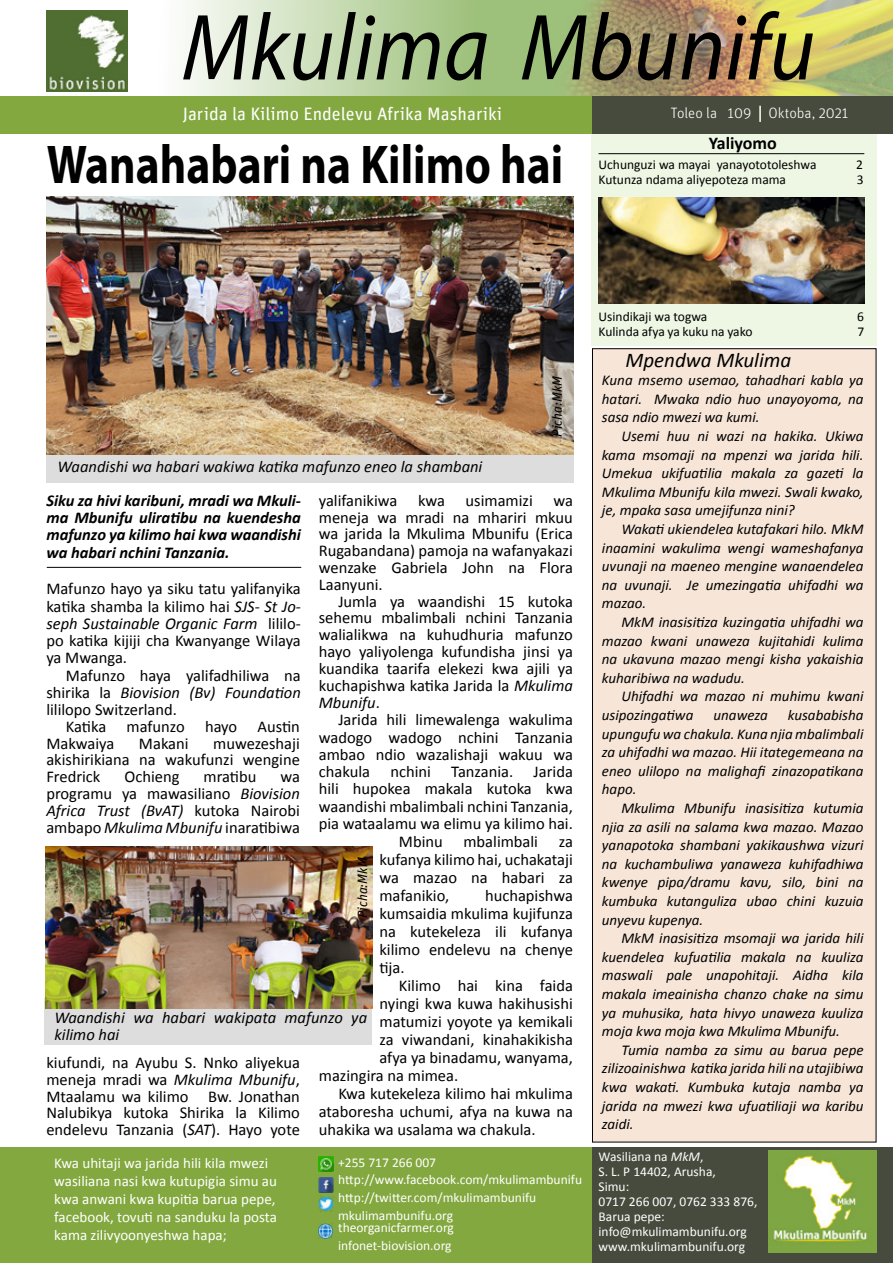
<style>
.page{position:relative;width:893px;height:1263px;background:#fff}
.page>*{position:absolute;margin:0;border:0;box-sizing:border-box;transform-origin:0 0}
.t1{font:italic 94.95px "Myriad Pro";color:#000;scale:.91 1}
.t2{font:700 54.9px "Myriad Pro";color:#000;scale:.83 1}
.t3{font:italic 21px "Calibri";color:#000}
.t4{font:18px "Unit";color:#fff}
.t5{font:700 18px "Calibri";color:#000}
.t6{font:16.5px/16.8px "Calibri";color:#000;text-align:justify}
.t7{font:italic 700 16.5px/17.2px "Calibri";color:#000;text-align:justify}
.t8{font:italic 16.5px/16.5px "Calibri";color:#000}
.t9{font:italic 15px/18.6px "Calibri";color:#000;text-align:justify}
.t10{font:15px/18px "Calibri";color:#fff}
.t11{font:300 15px "Unit OT";color:#fff}
.t12{font:13.5px/15px "Calibri";color:#fff}
.t13{font:13.5px "Calibri";color:#000}
.t14{font:italic 13.5px "FF Unit Pro";color:#000}
.s1{font-style:italic}
</style>
<div class="page">
<svg style="left:182px;top:0;width:711px;height:96px;background:#bcc38d"></svg>
<div style="left:592px;top:111px;width:285px;height:234px;background:#eef6e4"></div>
<div style="left:592px;top:349px;width:284px;height:793px;background:#f7e6d8"></div>
<div style="left:592px;top:96px;width:301px;height:38px;background:#474b3d"></div>
<div style="left:592px;top:1147px;width:301px;height:116px;background:#474b3d"></div>
<div style="left:0;top:1147px;width:592px;height:116px;background:#83a83f"></div>
<img style="left:47px;top:10px;width:81px;height:81px">
<div style="left:0;top:96px;width:592px;height:38px;background:#83a83f"></div>
<svg style="left:759px;top:106px;width:2px;height:16px"></svg>
<img style="left:319px;top:1157px;width:14px;height:15px">
<img style="left:319px;top:1177px;width:14px;height:15px">
<img style="left:319px;top:1196px;width:14px;height:16px">
<img style="left:319px;top:1223px;width:14px;height:15px">
<hr style="left:599px;top:153px;width:265px;height:1px;background:#000">
<img style="left:598px;top:197px;width:266px;height:106px">
<hr style="left:47px;top:567px;width:254px;height:1px;background:#000">
<div style="left:47px;top:437px;width:527px;height:46px;background:#ddddde"></div>
<div style="left:45px;top:998px;width:327px;height:47px;background:#ddddde"></div>
<img style="left:47px;top:196px;width:527px;height:258px">
<img style="left:46px;top:847px;width:326px;height:162px">
<img style="left:769px;top:1150px;width:107px;height:102px">
<h1 class="t1" style="left:182px;top:-11px;width:697px">Mkulima Mbunifu</h1>
<p class="t4" style="left:183px;top:103px;width:321px">Jarida la Kilimo Endelevu Afrika Mashariki</p>
<h2 class="t2" style="left:47px;top:129px;width:624px">Wanahabari na Kilimo hai</h2>
<p class="t11" style="left:670px;top:105px;width:179px">Toleo la 109 Oktoba, 2021</p>
<p class="t5" style="left:709px;top:132px;width:70px">Yaliyomo</p>
<p class="t13" style="left:598px;top:157px;width:220px">Uchunguzi wa mayai yanayototoleshwa</p>
<p class="t13" style="left:856px;top:157px;width:8px">2</p>
<p class="t13" style="left:598px;top:172px;width:189px">Kutunza ndama aliyepoteza mama</p>
<p class="t13" style="left:857px;top:172px;width:8px">3</p>
<p class="t8" style="left:58px;top:458px;width:426px">Waandishi wa habari wakiwa katika mafunzo eneo la shambani</p>
<p class="t14" style="left:548px;top:437px;width:62px;rotate:-90deg">Picha:MkM</p>
<p class="t6" style="left:319px;top:491px;width:256px">yalifanikiwa kwa usimamizi wa meneja wa mradi na mhariri mkuu wa jarida la Mkulima Mbunifu (Erica Rugabandana) pamoja na wafanyakazi wenzake Gabriela John na Flora Laanyuni.</p>
<p class="t6" style="left:319px;top:592px;width:256px;text-indent:20px">Jumla ya waandishi 15 kutoka sehemu mbalimbali nchini Tanzania walialikwa na kuhudhuria mafunzo hayo yaliyolenga kufundisha jinsi ya kuandika taarifa elekezi kwa ajili ya kuchapishwa katika Jarida la <span class="s1">Mkulima Mbunifu</span>.</p>
<p class="t6" style="left:338px;top:711px;width:236px">Jarida hili limewalenga wakulima</p>
<p class="t6" style="left:319px;top:728px;width:256px">wadogo wadogo nchini Tanzania</p>
<p class="t6" style="left:319px;top:745px;width:256px">ambao ndio wazalishaji wakuu wa</p>
<p class="t6" style="left:319px;top:762px;width:256px">chakula nchini Tanzania. Jarida</p>
<p class="t6" style="left:319px;top:780px;width:256px">hili hupokea makala kutoka kwa</p>
<p class="t6" style="left:319px;top:797px;width:256px">waandishi mbalimbali nchini Tanzania,</p>
<p class="t6" style="left:319px;top:814px;width:256px">pia wataalamu wa elimu ya kilimo hai.</p>
<p class="t6" style="left:399px;top:832px;width:45px">Mbinu</p>
<p class="t6" style="left:463px;top:832px;width:76px">mbalimbali</p>
<p class="t7" style="left:46px;top:491px;width:256px">Siku za hivi karibuni, mradi wa Mkuli&shy;ma Mbunifu uliratibu na kuendesha mafunzo ya kilimo hai kwa waandishi wa habari nchini Tanzania.</p>
<p class="t6" style="left:46px;top:579px;width:256px;line-height:17.2px">Mafunzo hayo ya siku tatu yalifanyika katika shamba la kilimo hai <span class="s1">SJS- St Jo&shy;seph Sustainable Organic Farm</span> lililo&shy;po katika kijiji cha Kwanyange Wilaya ya Mwanga.</p>
<p class="t6" style="left:46px;top:666px;width:256px;line-height:17.2px;text-indent:20px">Mafunzo haya yalifadhiliwa na shirika la <span class="s1">Biovision (Bv) Foundation </span>lililopo Switzerland.</p>
<p class="t6" style="left:46px;top:717px;width:255px;text-indent:20px">Katika mafunzo hayo Austin<br>Makwaiya</p>
<p class="t6" style="left:46px;top:734px;width:255px;text-indent:167px">muwezeshaji akishirikiana na wakufunzi wengine Fredrick</p>
<p class="t6" style="left:139px;top:734px;width:51px">Makani</p>
<p class="t6" style="left:124px;top:768px;width:56px">Ochieng</p>
<p class="t6" style="left:203px;top:768px;width:54px">mratibu</p>
<p class="t6" style="left:46px;top:768px;width:255px;text-indent:234px">wa programu ya mawasiliano <span class="s1">Biovision Africa Trust (BvAT)</span> kutoka Nairobi ambapo <span class="s1">Mkulima Mbunifu</span> inaratibiwa</p>
<p class="t6" style="left:379px;top:832px;width:195px;line-height:18px;text-indent:179px">za kufanya kilimo hai, uchakataji wa mazao na habari za mafanikio,</p>
<p class="t14" style="left:353px;top:918px;width:62px;rotate:-90deg">Picha:MkM</p>
<p class="t6" style="left:379px;top:886px;width:195px;line-height:18px;text-indent:106px">huchapishwa kumsaidia mkulima kujifunza na kutekeleza ili kufanya kilimo endelevu na chenye tija.</p>
<p class="t6" style="left:399px;top:976px;width:175px">Kilimo hai kina faida</p>
<p class="t6" style="left:379px;top:994px;width:195px">nyingi kwa kuwa hakihusishi</p>
<p class="t6" style="left:379px;top:1012px;width:195px">matumizi yoyote ya kemikali</p>
<p class="t6" style="left:379px;top:1030px;width:195px">za viwandani, kinahakikisha</p>
<p class="t6" style="left:379px;top:1048px;width:195px">afya ya binadamu, wanyama,</p>
<p class="t6" style="left:319px;top:1066px;width:141px">mazingira na mimea.</p>
<p class="t6" style="left:338px;top:1084px;width:236px">Kwa kutekeleza kilimo hai mkulima</p>
<p class="t6" style="left:319px;top:1102px;width:256px">ataboresha uchumi, afya na kuwa na</p>
<p class="t6" style="left:319px;top:1120px;width:218px">uhakika wa usalama wa chakula.</p>
<p class="t8" style="left:54px;top:1009px;width:314px">Waandishi wa habari wakipata mafunzo ya kilimo hai</p>
<p class="t6" style="left:46px;top:1053px;width:255px">kiufundi, na Ayubu S. Nnko aliyekua meneja mradi wa <span class="s1">Mkulima Mbunifu</span>, Mtaalamu wa kilimo Bw. Jonathan Nalubikya kutoka Shirika la Kilimo endelevu Tanzania (<span class="s1">SAT</span>). Hayo yote</p>
<p class="t10" style="left:54px;top:1153px;width:224px">Kwa uhitaji wa jarida hili kila mwezi wasiliana nasi kwa kutupigia simu au kwa anwani kwa kupitia barua pepe, facebook, tovuti na sanduku la posta kama zilivyoonyeshwa hapa;</p>
<p class="t12" style="left:338px;top:1154px;width:245px;line-height:16.5px">+255 717 266 007 http://www.facebook.com/mkulimambunifu</p>
<p class="t12" style="left:338px;top:1187px;width:200px;line-height:18.8px">http://twitter.com/mkulimambunifu mkulimambunifu.org</p>
<p class="t12" style="left:338px;top:1218px;width:117px;line-height:18px">theorganicfarmer.org infonet-biovision.org</p>
<p class="t13" style="left:598px;top:308px;width:110px">Usindikaji wa togwa</p>
<p class="t13" style="left:857px;top:308px;width:8px">6</p>
<p class="t13" style="left:598px;top:323px;width:156px">Kulinda afya ya kuku na yako</p>
<p class="t13" style="left:857px;top:323px;width:8px">7</p>
<p class="t3" style="left:625px;top:347px;width:167px">Mpendwa Mkulima</p>
<p class="t9" style="left:602px;top:370px;width:263px">Kuna msemo usemao, tahadhari kabla ya hatari. Mwaka ndio huo unayoyoma, na sasa ndio mwezi wa kumi.</p>
<p class="t9" style="left:602px;top:426px;width:263px;text-indent:20px">Usemi huu ni wazi na hakika. Ukiwa kama msomaji na mpenzi wa jarida hili.<br>Umekua ukifuatilia makala za gazeti la Mkulima Mbunifu kila mwezi. Swali kwako, je, mpaka sasa umejifunza nini?</p>
<p class="t9" style="left:602px;top:519px;width:263px;text-indent:20px">Wakati ukiendelea kutafakari hilo. MkM inaamini wakulima wengi wameshafanya uvunaji na maeneo mengine wanaendelea na uvunaji. Je umezingatia uhifadhi wa mazao.</p>
<p class="t9" style="left:602px;top:612px;width:263px;text-indent:20px">MkM inasisitiza kuzingatia uhifadhi wa mazao kwani unaweza kujitahidi kulima na ukavuna mazao mengi kisha yakaishia kuharibiwa na wadudu.</p>
<p class="t9" style="left:602px;top:686px;width:263px;text-indent:20px">Uhifadhi wa mazao ni muhimu kwani usipozingatiwa</p>
<p class="t9" style="left:602px;top:705px;width:263px;text-indent:186px">kusababisha upungufu wa chakula. Kuna njia mbalimbali za uhifadhi wa mazao. Hii itategemeana na eneo ulilopo na malighafi zinazopatikana hapo.</p>
<p class="t9" style="left:602px;top:798px;width:263px;text-indent:20px">Mkulima Mbunifu inasisitiza kutumia njia za asili na salama kwa mazao. Mazao yanapotoka shambani yakikaushwa vizuri na kuchambuliwa yanaweza kuhifadhiwa kwenye pipa/dramu kavu, silo, bini na kumbuka kutanguliza ubao chini kuzuia unyevu kupenya.</p>
<p class="t9" style="left:602px;top:928px;width:263px;text-indent:20px">MkM inasisitiza msomaji wa jarida hili kuendelea kufuatilia makala na kuuliza maswali pale unapohitaji. Aidha kila makala imeainisha chanzo chake na simu ya muhusika, hata hivyo unaweza kuuliza moja kwa moja kwa Mkulima Mbunifu.</p>
<p class="t9" style="left:602px;top:1040px;width:263px;text-indent:20px">Tumia namba za simu au barua pepe zilizoainishwa katika jarida hili na utajibiwa kwa wakati. Kumbuka kutaja namba ya jarida na mwezi kwa ufuatiliaji wa karibu zaidi.</p>
<p class="t9" style="left:714px;top:705px;width:56px">unaweza</p>
<p class="t12" style="left:598px;top:1148px;width:160px">Wasiliana na <span class="s1">MkM</span>,<br>S. L. P 14402, Arusha,<br>Simu:<br>0717 266 007, 0762 333 876,<br>Barua pepe: info@mkulimambunifu.org www.mkulimambunifu.org</p>
</div>
